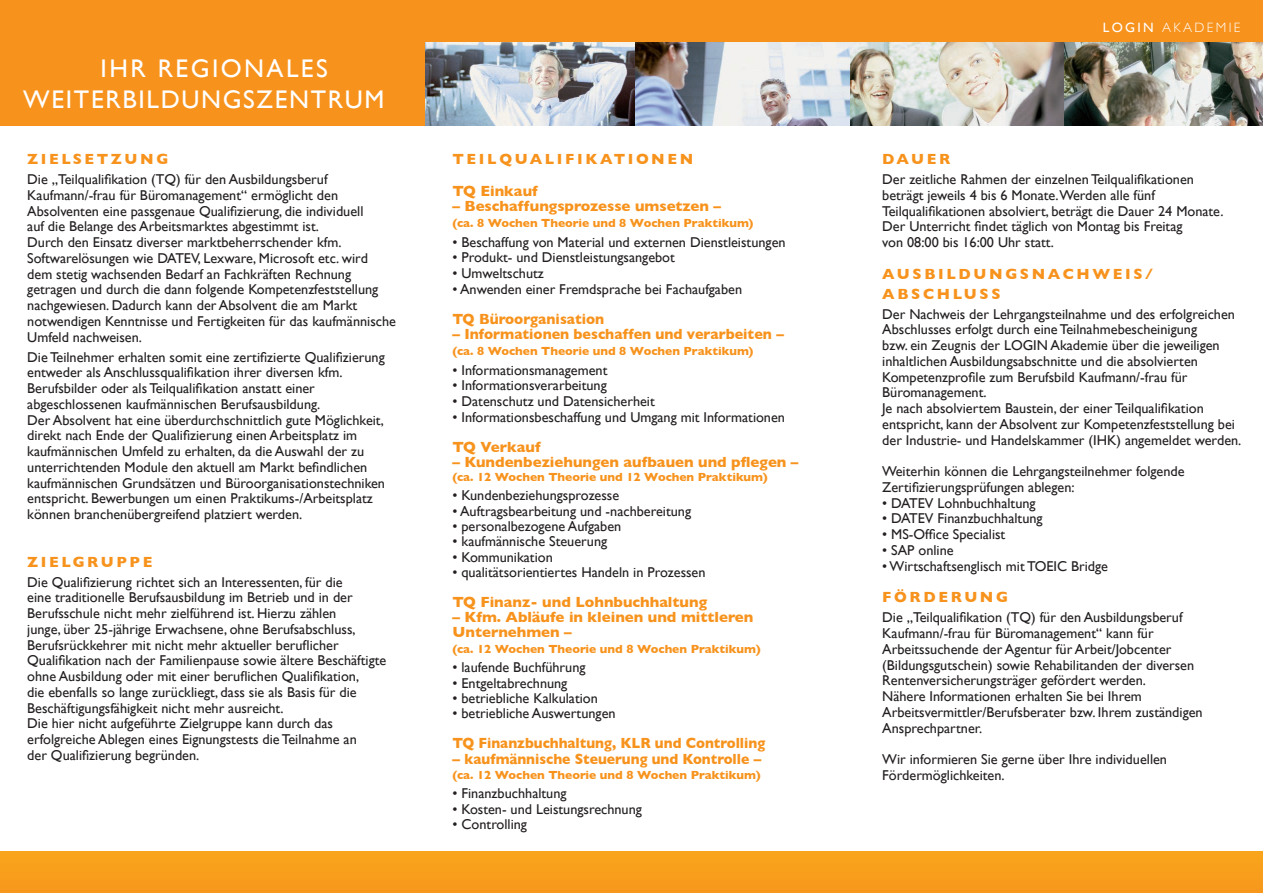
<style>
.page{position:relative;width:1263px;height:893px;background:#fff}
.page>*{position:absolute;margin:0;border:0;box-sizing:border-box;transform-origin:0 0}
.t1{font:25.5px/31.5px "Gill Sans";letter-spacing:.065em;color:#fff}
.t2{font:700 15px/15.3px "Gill Sans";color:#f7931d}
.t3{font:700 15px/20px "Gill Sans";letter-spacing:.175em;color:#f7931d}
.t4{font:700 15px "Gill Sans";color:#f7931d;scale:.93 1}
.t5{font:700 15px "Gill Sans";color:#f7931d;scale:.95 1}
.t6{font:14.25px/15.8px "Gill Sans";color:#231f20}
.t7{font:300 13.5px "Gill Sans";letter-spacing:.175em;color:#fff}
.t8{font:700 12px "Gill Sans";color:#f7931d}
.s1{font-weight:400}
</style>
<div class="page">
<div style="left:0;top:0;width:1263px;height:832px;background:#f7931d"></div>
<div style="left:0;top:850px;width:1263px;height:43px;background:#f89f1c"></div>
<img style="left:425px;top:43px;width:606px;height:83px">
<img style="left:1031px;top:43px;width:232px;height:83px">
<div style="left:0;top:126px;width:1263px;height:724px;background:#fff"></div>
<h1 class="t1" style="left:23px;top:52px;width:363px;text-indent:77px">IHR REGIONALES<br>WEITERBILDUNGSZENTRUM</h1>
<p class="t3" style="left:27px;top:149px;width:143px">ZIELSETZUNG</p>
<p class="t6" style="left:27px;top:171px;width:370px">Die „Teilqualifikation (TQ) für den Ausbildungsberuf Kaufmann/-frau für Büromanagement“ ermöglicht den Absolventen eine passgenaue Qualifizierung, die individuell<br>auf die Belange des Arbeitsmarktes abgestimmt ist.<br>Durch den Einsatz diverser marktbeherrschender kfm.<br>Softwarelösungen wie DATEV, Lexware, Microsoft etc. wird dem stetig wachsenden Bedarf an Fachkräften Rechnung getragen und durch die dann folgende Kompetenzfeststellung nachgewiesen. Dadurch kann der Absolvent die am Markt notwendigen Kenntnisse und Fertigkeiten für das kaufmännische Umfeld nachweisen.</p>
<p class="t6" style="left:27px;top:349px;width:359px">Die Teilnehmer erhalten somit eine zertifizierte Qualifizierung entweder als Anschlussqualifikation ihrer diversen kfm.<br>Berufsbilder oder als Teilqualifikation anstatt einer abgeschlossenen kaufmännischen Berufsausbildung.<br>Der Absolvent hat eine überdurchschnittlich gute Möglichkeit, direkt nach Ende der Qualifizierung einen Arbeitsplatz im kaufmännischen Umfeld zu erhalten, da die Auswahl der zu unterrichtenden Module den aktuell am Markt befindlichen kaufmännischen Grundsätzen und Büroorganisationstechniken entspricht. Bewerbungen um einen Praktikums-/Arbeitsplatz können branchenübergreifend platziert werden.</p>
<p class="t3" style="left:27px;top:551px;width:127px">ZIELGRUPPE</p>
<p class="t6" style="left:27px;top:574px;width:361px">Die Qualifizierung richtet sich an Interessenten, für die<br>eine traditionelle Berufsausbildung im Betrieb und in der Berufsschule nicht mehr zielführend ist. Hierzu zählen<br>junge, über 25-jährige Erwachsene, ohne Berufsabschluss, Berufsrückkehrer mit nicht mehr aktueller beruflicher Qualifikation nach der Familienpause sowie ältere Beschäftigte ohne Ausbildung oder mit einer beruflichen Qualifikation,<br>die ebenfalls so lange zurückliegt, dass sie als Basis für die Beschäftigungsfähigkeit nicht mehr ausreicht.<br>Die hier nicht aufgeführte Zielgruppe kann durch das erfolgreiche Ablegen eines Eignungstests die Teilnahme an<br>der Qualifizierung begründen.</p>
<p class="t3" style="left:452px;top:143px;width:242px;line-height:31.8px">TEILQUALIFIKATIONEN<br>TQ Einkauf</p>
<p class="t2" style="left:452px;top:198px;width:270px">– Beschaffungsprozesse umsetzen –</p>
<p class="t8" style="left:452px;top:213px;width:302px">(ca. 8 Wochen Theorie und 8 Wochen Praktikum)</p>
<p class="t6" style="left:452px;top:234px;width:335px">• Beschaffung von Material und externen Dienstleistungen</p>
<p class="t6" style="left:452px;top:250px;width:224px">• Produkt- und Dienstleistungsangebot</p>
<p class="t6" style="left:452px;top:265px;width:93px">• Umweltschutz</p>
<p class="t6" style="left:452px;top:281px;width:291px">• Anwenden einer Fremdsprache bei Fachaufgaben</p>
<p class="t5" style="left:452px;top:307px;width:161px">TQ Büroorganisation</p>
<p class="t2" style="left:452px;top:326px;width:333px">– Informationen beschaffen und verarbeiten –</p>
<p class="t8" style="left:452px;top:341px;width:302px">(ca. 8 Wochen Theorie und 8 Wochen Praktikum)</p>
<p class="t6" style="left:452px;top:362px;width:156px">• Informationsmanagement</p>
<p class="t6" style="left:452px;top:378px;width:156px">• Informationsverarbeitung</p>
<p class="t6" style="left:452px;top:393px;width:204px">• Datenschutz und Datensicherheit</p>
<p class="t6" style="left:452px;top:409px;width:334px">• Informationsbeschaffung und Umgang mit Informationen</p>
<p class="t2" style="left:452px;top:439px;width:90px">TQ Verkauf</p>
<p class="t2" style="left:452px;top:454px;width:347px">– Kundenbeziehungen aufbauen und pflegen –</p>
<p class="t8" style="left:452px;top:467px;width:317px">(ca. 12 Wochen Theorie und 12 Wochen Praktikum)</p>
<p class="t6" style="left:452px;top:487px;width:168px">• Kundenbeziehungsprozesse</p>
<p class="t6" style="left:452px;top:503px;width:240px">• Auftragsbearbeitung und -nachbereitung</p>
<p class="t6" style="left:452px;top:518px;width:170px">• personalbezogene Aufgaben</p>
<p class="t6" style="left:452px;top:533px;width:156px">• kaufmännische Steuerung</p>
<p class="t6" style="left:452px;top:549px;width:102px">• Kommunikation</p>
<p class="t6" style="left:452px;top:564px;width:255px">• qualitätsorientiertes Handeln in Prozessen</p>
<p class="t2" style="left:452px;top:594px;width:256px">TQ Finanz- und Lohnbuchhaltung</p>
<p class="t2" style="left:452px;top:609px;width:302px">– Kfm. Abläufe in kleinen und mittleren<br>Unternehmen –</p>
<p class="t8" style="left:452px;top:639px;width:310px">(ca. 12 Wochen Theorie und 8 Wochen Praktikum)</p>
<p class="t6" style="left:452px;top:659px;width:135px">• laufende Buchführung</p>
<p class="t6" style="left:452px;top:675px;width:116px">• Entgeltabrechnung</p>
<p class="t6" style="left:452px;top:690px;width:147px">• betriebliche Kalkulation</p>
<p class="t6" style="left:452px;top:705px;width:165px">• betriebliche Auswertungen</p>
<p class="t4" style="left:452px;top:731px;width:338px">TQ Finanzbuchhaltung, KLR und Controlling</p>
<p class="t2" style="left:452px;top:750px;width:310px">– kaufmännische Steuerung und Kontrolle –</p>
<p class="t8" style="left:452px;top:765px;width:310px">(ca. 12 Wochen Theorie und 8 Wochen Praktikum)</p>
<p class="t6" style="left:452px;top:786px;width:116px">• Finanzbuchhaltung</p>
<p class="t6" style="left:452px;top:801px;width:191px">• Kosten- und Leistungsrechnung</p>
<p class="t6" style="left:452px;top:816px;width:76px">• Controlling</p>
<p class="t7" style="left:1103px;top:17px;width:139px"><span class="s1">LOGIN</span> AKADEMIE</p>
<p class="t2" style="left:882px;top:151px;width:70px">DAUER</p>
<p class="t6" style="left:882px;top:171px;width:343px">Der zeitliche Rahmen der einzelnen Teilqualifikationen beträgt jeweils 4 bis 6 Monate.Werden alle fünf Teilqualifikationen absolviert, beträgt die Dauer 24 Monate.<br>Der Unterricht findet täglich von Montag bis Freitag<br>von 08:00 bis 16:00 Uhr statt.</p>
<p class="t3" style="left:882px;top:263px;width:272px">AUSBILDUNGSNACHWEIS/<br>ABSCHLUSS</p>
<p class="t6" style="left:882px;top:306px;width:361px">Der Nachweis der Lehrgangsteilnahme und des erfolgreichen Abschlusses erfolgt durch eine Teilnahmebescheinigung<br>bzw. ein Zeugnis der LOGIN Akademie über die jeweiligen inhaltlichen Ausbildungsabschnitte und die absolvierten Kompetenzprofile zum Berufsbild Kaufmann/-frau für Büromanagement.<br>Je nach absolviertem Baustein, der einer Teilqualifikation entspricht, kann der Absolvent zur Kompetenzfeststellung bei der Industrie- und Handelskammer (IHK) angemeldet werden.</p>
<p class="t6" style="left:882px;top:463px;width:304px">Weiterhin können die Lehrgangsteilnehmer folgende<br>Zertifizierungsprüfungen ablegen:</p>
<p class="t6" style="left:882px;top:495px;width:155px">• DATEV Lohnbuchhaltung</p>
<p class="t6" style="left:882px;top:511px;width:162px">• DATEV Finanzbuchhaltung</p>
<p class="t6" style="left:882px;top:526px;width:125px">• MS-Office Specialist</p>
<p class="t6" style="left:882px;top:542px;width:73px">• SAP online</p>
<p class="t6" style="left:882px;top:558px;width:227px">• Wirtschaftsenglisch mit TOEIC Bridge</p>
<p class="t3" style="left:882px;top:587px;width:127px">FÖRDERUNG</p>
<p class="t6" style="left:882px;top:609px;width:322px">Die „Teilqualifikation (TQ) für den Ausbildungsberuf Kaufmann/-frau für Büromanagement“ kann für Arbeitssuchende der Agentur für Arbeit/Jobcenter (Bildungsgutschein) sowie Rehabilitanden der diversen Rentenversicherungsträger gefördert werden.<br>Nähere Informationen erhalten Sie bei Ihrem Arbeitsvermittler/Berufsberater bzw. Ihrem zuständigen Ansprechpartner.</p>
<p class="t6" style="left:882px;top:751px;width:286px">Wir informieren Sie gerne über Ihre individuellen<br>Fördermöglichkeiten.</p>
</div>
